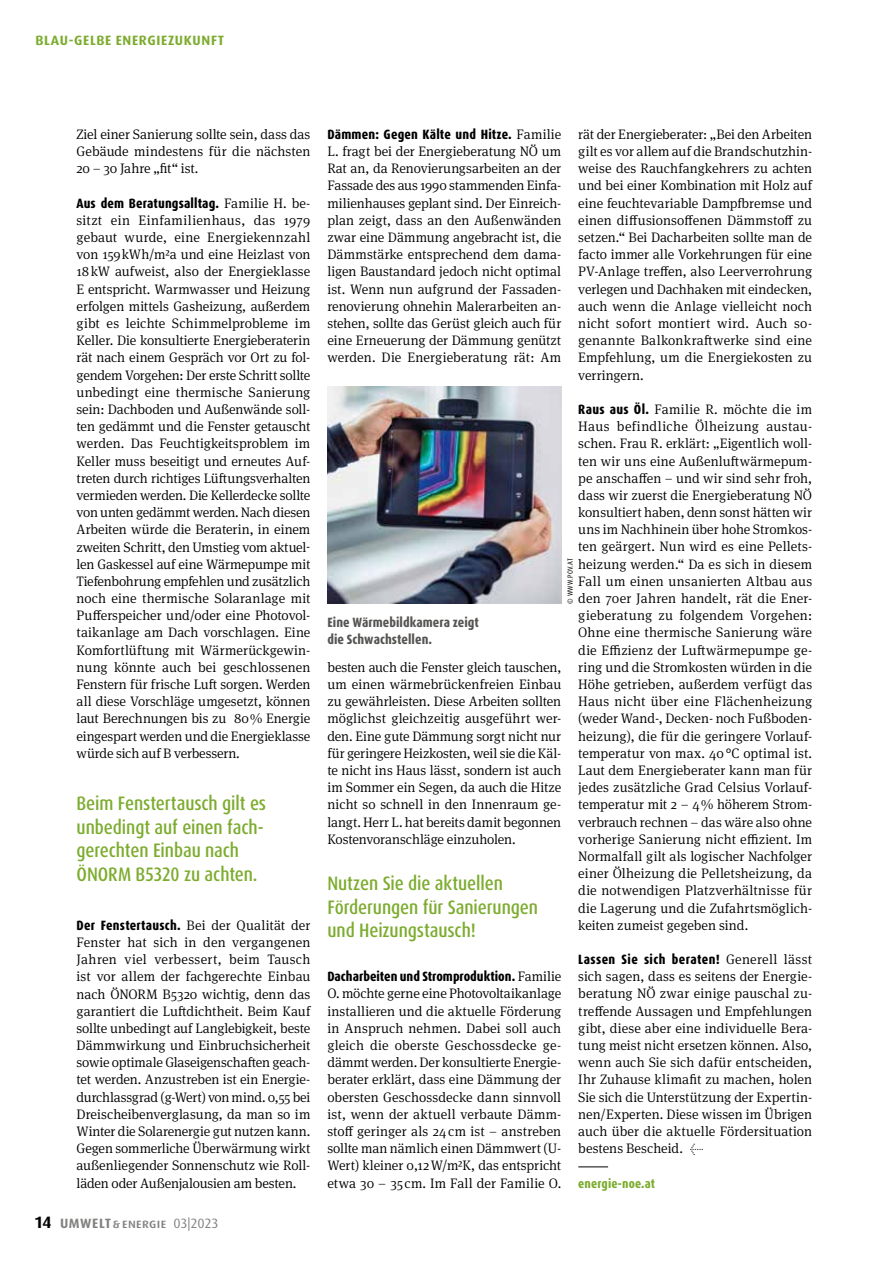
<style>
.page{position:relative;width:893px;height:1263px;background:#fff}
.page>*{position:absolute;margin:0;border:0;box-sizing:border-box;transform-origin:0 0}
.t1{font:500 condensed 19.5px/23.4px "Dax Pro";letter-spacing:-.005em;color:#7cac2e}
.t2{font:300 13.8px/17.2px "Meta Serif Pro";letter-spacing:-.005em;color:#000;text-align:justify}
.t3{font:800 condensed 13.5px "Dax Pro";letter-spacing:.01em;color:#000}
.t4{font:800 condensed 13.5px/17.2px "Dax Pro";letter-spacing:.005em;color:#585654}
.t5{font:700 13.5px "Dax Pro";letter-spacing:.05em;color:#7cac2e}
.t6{font:500 13.5px "Dax Pro";letter-spacing:.025em;color:#848280}
.t7{font:800 condensed 12.75px "Dax Pro";letter-spacing:.01em;color:#7cac2e}
.t8{font:condensed 7.5px "Dax Pro";letter-spacing:.04em;color:#000}
.s1{font-family:"Meta Serif Pro";font-weight:300;font-stretch:normal;font-size:13.8px}
.s2{font-weight:700;font-size:16.5px;color:#000}
.s3{font-weight:700}
.s4{font-weight:400}
.s5{font-family:"Dax Pro";font-weight:800;font-stretch:condensed;font-size:13.5px}
</style>
<div class="page">
<hr style="left:578px;top:1166px;width:30px;height:1px;background:#000">
<img style="left:327px;top:387px;width:234px;height:217px">
<p class="t5" style="left:35px;top:32px;width:190px">BLAU-GELBE ENERGIEZUKUNFT</p>
<p class="t2" style="left:77px;top:125px;width:235px">Ziel einer Sanierung sollte sein, dass das Gebäude mindestens für die nächsten 20 – 30 Jahre „fit“ ist.</p>
<p class="t3" style="left:77px;top:194px;width:235px">Aus dem Beratungsalltag. <span class="s1">Familie H. be-</span></p>
<p class="t2" style="left:77px;top:211px;width:235px">sitzt ein Einfamilienhaus, das 1979 gebaut wurde, eine Energiekennzahl von 159kWh/m2a und eine Heizlast von 18kW aufweist, also der Energieklasse E entspricht. Warmwasser und Heizung erfolgen mittels Gasheizung, außerdem gibt es leichte Schimmelprobleme im Keller. Die konsultierte Energieberaterin rät nach einem Gespräch vor Ort zu fol&shy;gendem Vorgehen: Der erste Schritt sollte unbedingt eine thermische Sanierung sein: Dachboden und Außenwände soll&shy;ten gedämmt und die Fenster getauscht werden. Das Feuchtigkeitsproblem im Keller muss beseitigt und erneutes Auf&shy;treten durch richtiges Lüftungsverhalten vermieden werden. Die Kellerdecke sollte von unten gedämmt werden. Nach diesen Arbeiten würde die Beraterin, in einem zweiten Schritt, den Umstieg vom aktuel&shy;len Gaskessel auf eine Wärmepumpe mit Tiefenbohrung empfehlen und zusätzlich noch eine thermische Solaranlage mit Pufferspeicher und/oder eine Photovol&shy;taikanlage am Dach vorschlagen. Eine Komfortlüftung mit Wärmerückgewin&shy;nung könnte auch bei geschlossenen Fenstern für frische Luft sorgen. Werden all diese Vorschläge umgesetzt, können laut Berechnungen bis zu 80% Energie eingespart werden und die Energieklasse würde sich auf B verbessern.</p>
<h1 class="t1" style="left:77px;top:792px;width:191px">Beim Fenstertausch gilt es unbedingt auf einen fach&shy;gerechten Einbau nach<br>ÖNORM B5320 zu achten.</h1>
<p class="t3" style="left:77px;top:916px;width:235px">Der Fenstertausch. <span class="s1">Bei der Qualität der</span></p>
<p class="t2" style="left:77px;top:933px;width:235px">Fenster hat sich in den vergangenen Jahren viel verbessert, beim Tausch ist vor allem der fachgerechte Einbau nach ÖNORM B5320 wichtig, denn das garantiert die Luftdichtheit. Beim Kauf sollte unbedingt auf Langlebigkeit, beste Dämmwirkung und Einbruchsicherheit sowie optimale Glaseigenschaften geach&shy;tet werden. Anzustreben ist ein Energie&shy;durchlassgrad (g-Wert) von mind. 0,55 bei Dreischeibenverglasung, da man so im Winter die Solarenergie gut nutzen kann.<br>Gegen sommerliche Überwärmung wirkt außenliegender Sonnenschutz wie Roll&shy;läden oder Außenjalousien am besten.</p>
<p class="t6" style="left:35px;top:1214px;width:184px"><span class="s2">14</span> <span class="s3">UMWELT</span>&amp; energie <span class="s4">03|2023</span></p>
<p class="t3" style="left:327px;top:125px;width:235px">Dämmen: Gegen Kälte und Hitze. <span class="s1">Familie</span></p>
<p class="t2" style="left:327px;top:142px;width:235px">L. fragt bei der Energieberatung NÖ um Rat an, da Renovierungsarbeiten an der Fassade des aus 1990 stammenden Einfa&shy;milienhauses geplant sind. Der Einreich&shy;plan zeigt, dass an den Außenwänden zwar eine Dämmung angebracht ist, die Dämmstärke entsprechend dem dama&shy;ligen Baustandard jedoch nicht optimal ist. Wenn nun aufgrund der Fassaden&shy;renovierung ohnehin Malerarbeiten an&shy;stehen, sollte das Gerüst gleich auch für eine Erneuerung der Dämmung genützt werden. Die Energieberatung rät: Am</p>
<p class="t2" style="left:578px;top:125px;width:235px">rät der Energieberater: „Bei den Arbeiten gilt es vor allem auf die Brandschutzhin&shy;weise des Rauchfangkehrers zu achten und bei einer Kombination mit Holz auf eine feuchtevariable Dampfbremse und einen diffusionsoffenen Dämmstoff zu setzen.“ Bei Dacharbeiten sollte man de facto immer alle Vorkehrungen für eine PV-Anlage treffen, also Leerverrohrung verlegen und Dachhaken mit eindecken, auch wenn die Anlage vielleicht noch nicht sofort montiert wird. Auch so&shy;genannte Balkonkraftwerke sind eine Empfehlung, um die Energiekosten zu verringern.</p>
<p class="t2" style="left:578px;top:400px;width:235px"><span class="s5">Raus aus Öl.</span> Familie R. möchte die im Haus befindliche Ölheizung austau&shy;schen. Frau R. erklärt: „Eigentlich woll&shy;ten wir uns eine Außenluftwärmepum&shy;pe anschaffen – und wir sind sehr froh, dass wir zuerst die Energieberatung NÖ konsultiert haben, denn sonst hätten wir uns im Nachhinein über hohe Stromkos&shy;ten geärgert. Nun wird es eine Pellets&shy;heizung werden.“ Da es sich in diesem Fall um einen unsanierten Altbau aus den 70er Jahren handelt, rät die Ener&shy;gieberatung zu folgendem Vorgehen:<br>Ohne eine thermische Sanierung wäre die Effizienz der Luftwärmepumpe ge&shy;ring und die Stromkosten würden in die Höhe getrieben, außerdem verfügt das Haus nicht über eine Flächenheizung (weder Wand-, Decken- noch Fußboden&shy;heizung), die für die geringere Vorlauf&shy;temperatur von max. 40°C optimal ist.<br>Laut dem Energieberater kann man für jedes zusätzliche Grad Celsius Vorlauf&shy;temperatur mit 2 – 4% höherem Strom&shy;verbrauch rechnen – das wäre also ohne vorherige Sanierung nicht effizient. Im Normalfall gilt als logischer Nachfolger einer Ölheizung die Pelletsheizung, da die notwendigen Platzverhältnisse für die Lagerung und die Zufahrtsmöglich&shy;keiten zumeist gegeben sind.</p>
<p class="t3" style="left:578px;top:951px;width:235px">Lassen Sie sich beraten! <span class="s1">Generell lässt</span></p>
<p class="t2" style="left:578px;top:967px;width:235px">sich sagen, dass es seitens der Energie&shy;beratung NÖ zwar einige pauschal zu&shy;treffende Aussagen und Empfehlungen gibt, diese aber eine individuelle Bera&shy;tung meist nicht ersetzen können. Also, wenn auch Sie sich dafür entscheiden, Ihr Zuhause klimafit zu machen, holen Sie sich die Unterstützung der Expertin&shy;nen/Experten. Diese wissen im Übrigen auch über die aktuelle Fördersituation bestens Bescheid. ←</p>
<p class="t7" style="left:578px;top:1175px;width:78px">energie-noe.at</p>
<p class="t8" style="left:565px;top:604px;width:47px;rotate:-90deg">© WWW.POV.AT</p>
<p class="t4" style="left:327px;top:614px;width:153px">Eine Wärmebildkamera zeigt die Schwachstellen.</p>
<p class="t2" style="left:327px;top:658px;width:235px">besten auch die Fenster gleich tauschen, um einen wärmebrückenfreien Einbau zu gewährleisten. Diese Arbeiten sollten möglichst gleichzeitig ausgeführt wer&shy;den. Eine gute Dämmung sorgt nicht nur für geringere Heizkosten, weil sie die Käl&shy;te nicht ins Haus lässt, sondern ist auch im Sommer ein Segen, da auch die Hitze nicht so schnell in den Innenraum ge&shy;langt. Herr L. hat bereits damit begonnen Kostenvoranschläge einzuholen.</p>
<h1 class="t1" style="left:327px;top:872px;width:212px">Nutzen Sie die aktuellen<br>Förderungen für Sanierungen und Heizungstausch!</h1>
<p class="t3" style="left:327px;top:968px;width:235px">Dacharbeiten und Stromproduktion. <span class="s1">Familie</span></p>
<p class="t2" style="left:327px;top:984px;width:235px">O. möchte gerne eine Photovoltaikanlage installieren und die aktuelle Förderung in Anspruch nehmen. Dabei soll auch gleich die oberste Geschossdecke ge&shy;dämmt werden. Der konsultierte Energie&shy;berater erklärt, dass eine Dämmung der obersten Geschossdecke dann sinnvoll ist, wenn der aktuell verbaute Dämm&shy;stoff geringer als 24cm ist – anstreben sollte man nämlich einen Dämmwert (U-Wert) kleiner 0,12W/m2K, das entspricht etwa 30 – 35 cm. Im Fall der Familie O.</p>
</div>
